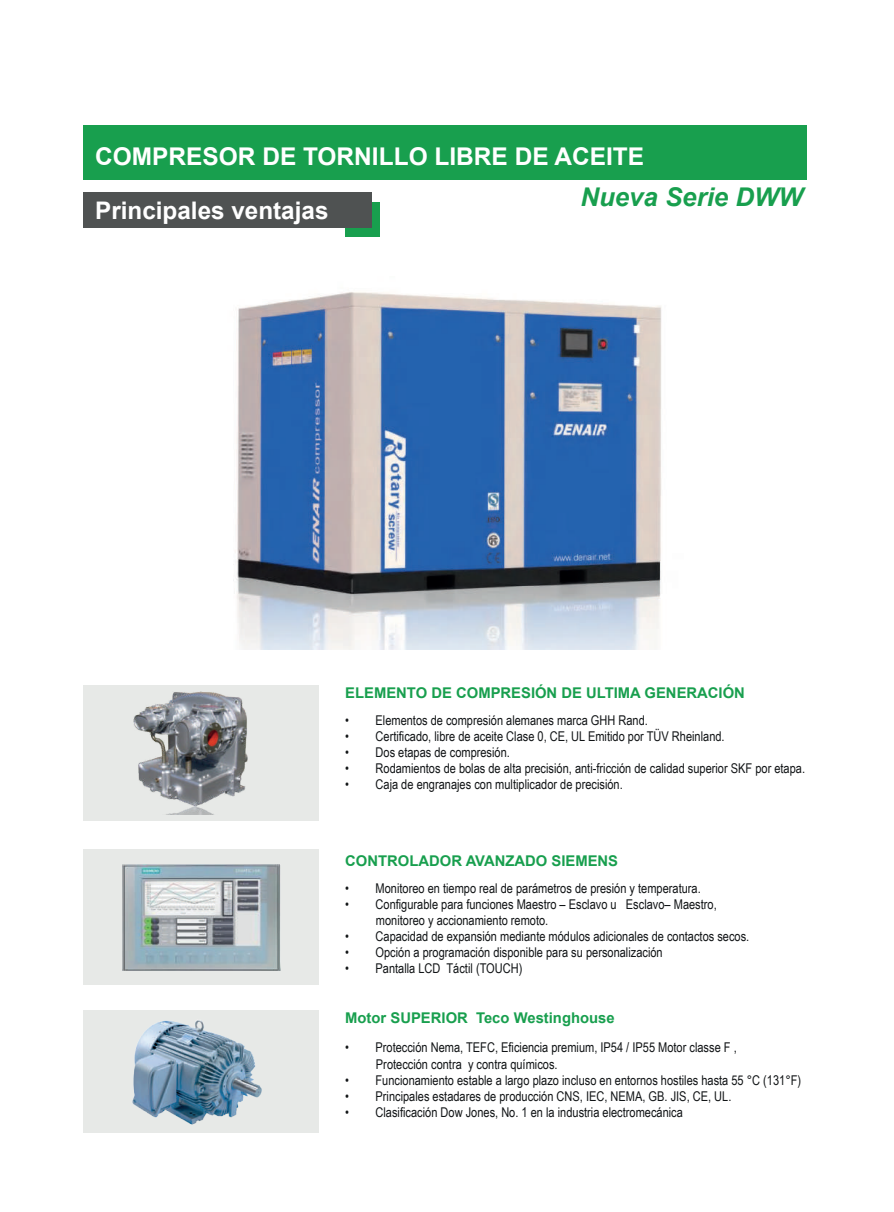
<style>
.page{position:relative;width:894px;height:1212px;background:#fff}
.page>*{position:absolute;margin:0;border:0;box-sizing:border-box;transform-origin:0 0}
.t1{font:italic 700 25.8px "Arial";color:#189f4e}
.t2{font:700 24.45px "Arial";color:#fff}
.t3{font:700 24.3px "Arial";color:#fff}
.t4{font:700 14.85px "Arial";color:#189f4e}
.t5{font:13.5px/16.2px "Arial Narrow";color:#111416}
</style>
<div class="page">
<div style="left:83px;top:1010px;width:235px;height:123px;background:#e7e9e7"></div>
<div style="left:84px;top:685px;width:234px;height:136px;background:#e7e9e7"></div>
<div style="left:84px;top:849px;width:234px;height:136px;background:#e7e9e7"></div>
<div style="left:84px;top:125px;width:722px;height:55px;background:#189f4e"></div>
<div style="left:345px;top:202px;width:35px;height:34px;background:#189f4e"></div>
<div style="left:84px;top:193px;width:287px;height:35px;background:#4f5252"></div>
<img style="left:233px;top:292px;width:429px;height:357px">
<img style="left:133px;top:692px;width:114px;height:123px">
<img style="left:122px;top:864px;width:158px;height:107px">
<img style="left:132px;top:1020px;width:130px;height:105px">
<h2 class="t2" style="left:95px;top:139px;width:550px">COMPRESOR DE TORNILLO LIBRE DE ACEITE</h2>
<h3 class="t3" style="left:95px;top:193px;width:235px">Principales ventajas</h3>
<h1 class="t1" style="left:580px;top:180px;width:224px">Nueva Serie DWW</h1>
<p class="t4" style="left:345px;top:682px;width:401px">ELEMENTO DE COMPRESIÓN DE ULTIMA GENERACIÓN</p>
<p class="t5" style="left:345px;top:711px;width:304px">• Elementos de compresión alemanes marca GHH Rand.</p>
<p class="t5" style="left:345px;top:727px;width:381px">• Certificado, libre de aceite Clase 0, CE, UL Emitido por TÜV Rheinland.</p>
<p class="t5" style="left:345px;top:743px;width:166px">• Dos etapas de compresión.</p>
<p class="t5" style="left:345px;top:760px;width:461px">• Rodamientos de bolas de alta precisión, anti-fricción de calidad superior SKF por etapa.</p>
<p class="t5" style="left:345px;top:776px;width:279px">• Caja de engranajes con multiplicador de precisión.</p>
<p class="t4" style="left:345px;top:851px;width:274px">CONTROLADOR AVANZADO SIEMENS</p>
<p class="t5" style="left:345px;top:879px;width:357px">• Monitoreo en tiempo real de parámetros de presión y temperatura.</p>
<p class="t5" style="left:376px;top:895px;width:342px;text-indent:-31px">• Configurable para funciones Maestro – Esclavo u Esclavo– Maestro, monitoreo y accionamiento remoto.</p>
<p class="t5" style="left:345px;top:928px;width:405px">• Capacidad de expansión mediante módulos adicionales de contactos secos.</p>
<p class="t5" style="left:345px;top:944px;width:319px">• Opción a programación disponible para su personalización</p>
<p class="t5" style="left:345px;top:960px;width:178px">• Pantalla LCD Táctil (TOUCH)</p>
<p class="t4" style="left:345px;top:1007px;width:271px">Motor SUPERIOR Teco Westinghouse</p>
<p class="t5" style="left:376px;top:1039px;width:362px;text-indent:-31px">• Protección Nema, TEFC, Eficiencia premium, IP54 / IP55 Motor classe F ,<br>Protección contra y contra químicos.</p>
<p class="t5" style="left:345px;top:1071px;width:457px">• Funcionamiento estable a largo plazo incluso en entornos hostiles hasta 55 °C (131°F)</p>
<p class="t5" style="left:345px;top:1087px;width:387px">• Principales estadares de producción CNS, IEC, NEMA, GB. JIS, CE, UL.</p>
<p class="t5" style="left:345px;top:1103px;width:339px">• Clasificación Dow Jones, No. 1 en la industria electromecánica</p>
</div>
